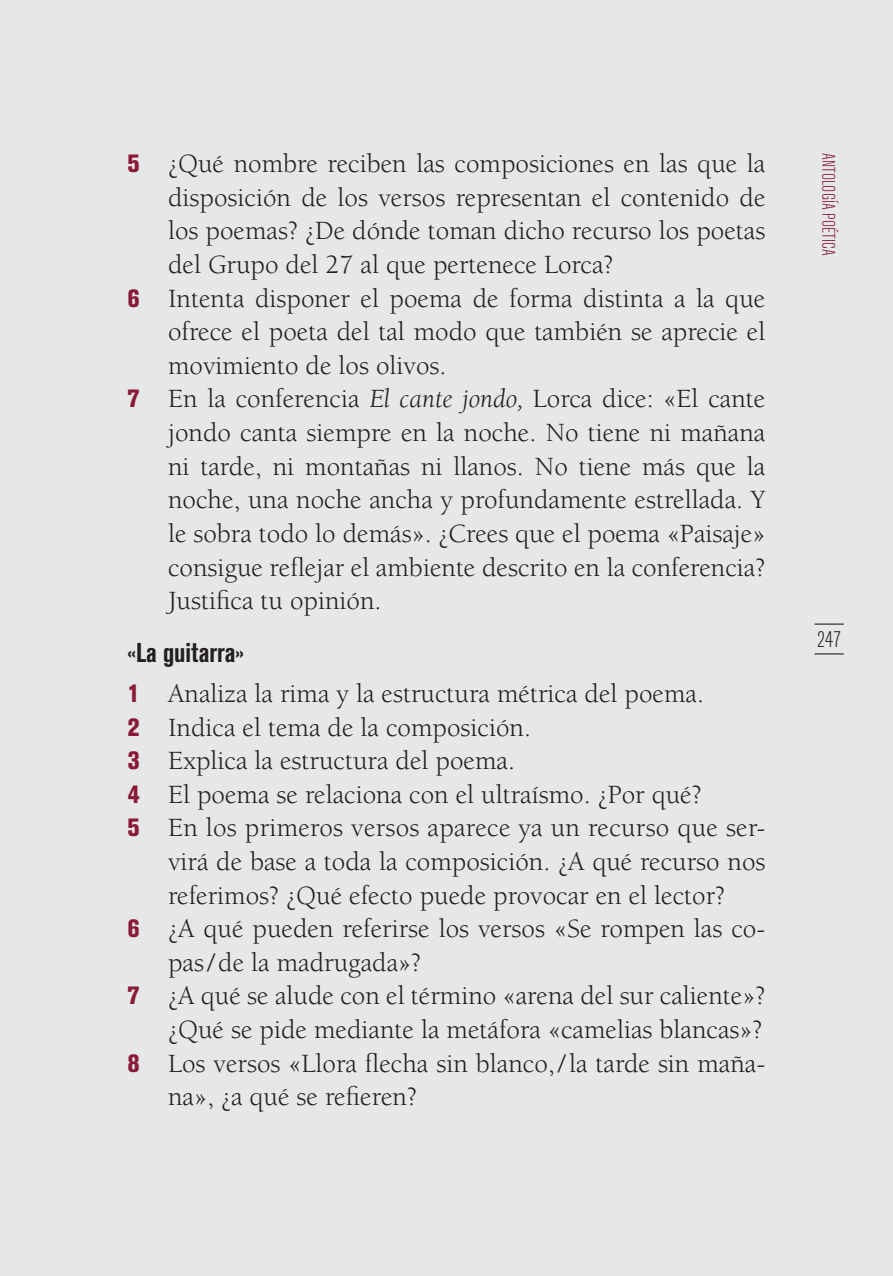
<style>
.page{position:relative;width:893px;height:1276px;background:#e6e7e9}
.page>*{position:absolute;margin:0;border:0;box-sizing:border-box;transform-origin:0 0}
.t1{font:27px "Berkeley Std";color:#231f20}
.t2{font:700 condensed 27px "Akzidenz Grotesk BE";color:#231f20}
.t3{font:300 condensed 22.5px "Akzidenz Grotesk BE";color:#231f20}
.t4{font:300 condensed 18px "Akzidenz Grotesk BE";color:#8a1a35}
.s1{font-family:"Akzidenz Grotesk BE";font-weight:800;font-stretch:condensed;font-size:24.75px;color:#8a1a35}
.s2{font-style:italic}
</style>
<div class="page">
<svg style="left:815px;top:623px;width:29px;height:1px"></svg>
<svg style="left:815px;top:653px;width:29px;height:1px"></svg>
<p class="t1" style="left:128px;top:149px;width:639px"><span class="s1">5</span> ¿Qué nombre reciben las composiciones en las que la</p>
<p class="t1" style="left:168px;top:183px;width:599px">disposición de los versos representan el contenido de</p>
<p class="t1" style="left:168px;top:216px;width:599px">los poemas? ¿De dónde toman dicho recurso los poetas</p>
<p class="t1" style="left:168px;top:250px;width:447px">del Grupo del 27 al que pertenece Lorca?</p>
<p class="t1" style="left:128px;top:284px;width:639px"><span class="s1">6</span> Intenta disponer el poema de forma distinta a la que</p>
<p class="t1" style="left:168px;top:317px;width:599px">ofrece el poeta del tal modo que también se aprecie el</p>
<p class="t1" style="left:168px;top:351px;width:280px">movimiento de los olivos.</p>
<p class="t1" style="left:128px;top:384px;width:639px"><span class="s1">7</span> En la conferencia <span class="s2">El cante jondo,</span> Lorca dice: «El cante</p>
<p class="t1" style="left:168px;top:418px;width:599px">jondo canta siempre en la noche. No tiene ni mañana</p>
<p class="t1" style="left:168px;top:452px;width:599px">ni tarde, ni montañas ni llanos. No tiene más que la</p>
<p class="t1" style="left:168px;top:485px;width:599px">noche, una noche ancha y profundamente estrellada. Y</p>
<p class="t1" style="left:168px;top:519px;width:599px">le sobra todo lo demás». ¿Crees que el poema «Paisaje»</p>
<p class="t1" style="left:168px;top:552px;width:599px">consigue reflejar el ambiente descrito en la conferencia?</p>
<p class="t1" style="left:168px;top:586px;width:215px">Justifica tu opinión.</p>
<p class="t2" style="left:128px;top:637px;width:118px">«La guitarra»</p>
<p class="t1" style="left:128px;top:679px;width:578px"><span class="s1">1</span> Analiza la rima y la estructura métrica del poema.</p>
<p class="t1" style="left:128px;top:712px;width:405px"><span class="s1">2</span> Indica el tema de la composición.</p>
<p class="t1" style="left:128px;top:746px;width:389px"><span class="s1">3</span> Explica la estructura del poema.</p>
<p class="t1" style="left:128px;top:780px;width:576px"><span class="s1">4</span> El poema se relaciona con el ultraísmo. ¿Por qué?</p>
<p class="t1" style="left:128px;top:813px;width:639px"><span class="s1">5</span> En los primeros versos aparece ya un recurso que ser-</p>
<p class="t1" style="left:168px;top:847px;width:599px">virá de base a toda la composición. ¿A qué recurso nos</p>
<p class="t1" style="left:168px;top:880px;width:559px">referimos? ¿Qué efecto puede provocar en el lector?</p>
<p class="t1" style="left:128px;top:914px;width:639px"><span class="s1">6</span> ¿A qué pueden referirse los versos «Se rompen las co-</p>
<p class="t1" style="left:168px;top:948px;width:255px">pas/de la madrugada»?</p>
<p class="t1" style="left:128px;top:981px;width:639px"><span class="s1">7</span> ¿A qué se alude con el término «arena del sur caliente»?</p>
<p class="t1" style="left:168px;top:1015px;width:596px">¿Qué se pide mediante la metáfora «camelias blancas»?</p>
<p class="t1" style="left:128px;top:1048px;width:639px"><span class="s1">8</span> Los versos «Llora flecha sin blanco,/la tarde sin maña-</p>
<p class="t1" style="left:168px;top:1082px;width:250px">na», ¿a qué se refieren?</p>
<p class="t4" style="left:838px;top:153px;width:104px;rotate:90deg">ANTOLOGÍA POÉTICA</p>
<p class="t3" style="left:817px;top:627px;width:25px">247</p>
</div>
